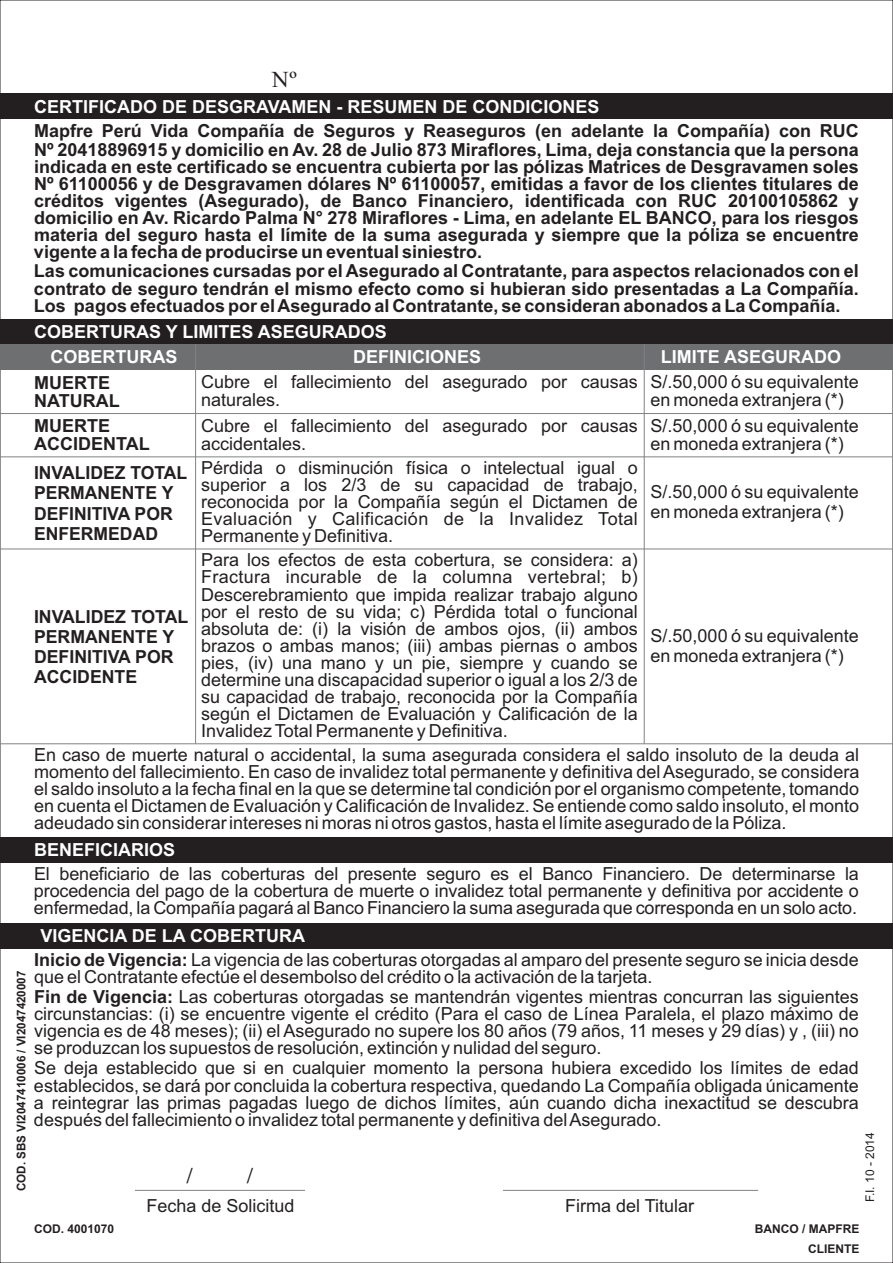
<style>
.page{position:relative;width:893px;height:1263px;background:#fff}
.page>*{position:absolute;margin:0;border:0;box-sizing:border-box;transform-origin:0 0}
.t1{font:22.8px "Times New Roman";color:#231f20}
.t2{font:18px/17.1px "Arial";color:#231f20}
.t3{font:700 18px/17.1px "Arial";color:#231f20}
.t4{font:700 18px/25.5px "Arial";color:#fff}
.t5{font:18px "DIN";color:#231f20}
.t6{font:700 12px/19.5px "Arial";color:#231f20;text-align:right}
.t7{font:12px "Arial";color:#231f20}
.s1{font-weight:700;color:#fff}
.s2{font-weight:700}
</style>
<div class="page">
<div style="left:0;top:94px;width:893px;height:25px;background:#231f20"></div>
<div style="left:0;top:319px;width:893px;height:25px;background:#231f20"></div>
<div style="left:0;top:344px;width:893px;height:26px;background:#6d6f71"></div>
<hr style="left:0;top:413px;width:893px;height:1px;background:#808285">
<hr style="left:0;top:456px;width:893px;height:1px;background:#808285">
<hr style="left:0;top:549px;width:893px;height:1px;background:#808285">
<hr style="left:0;top:743px;width:893px;height:1px;background:#808285">
<hr style="left:195px;top:344px;width:1px;height:400px;background:#808285">
<div style="left:0;top:837px;width:893px;height:26px;background:#231f20"></div>
<div style="left:0;top:923px;width:893px;height:25px;background:#231f20"></div>
<hr style="left:644px;top:344px;width:1px;height:400px;background:#808285">
<hr style="left:135px;top:1190px;width:170px;height:1px;background:#808285">
<hr style="left:503px;top:1190px;width:255px;height:1px;background:#808285">
<p class="t6" style="left:13px;top:1191px;width:222px;rotate:-90deg">COD. SBS VI2047410006 / VI2047420007</p>
<p class="t1" style="left:272px;top:71px;width:27px">Nº</p>
<p class="t4" style="left:34px;top:95px;width:567px">CERTIFICADO DE DESGRAVAMEN - RESUMEN DE CONDICIONES</p>
<p class="t3" style="left:34px;top:122px;width:826px;line-height:19px">Mapfre Perú Vida Compañía de Seguros y Reaseguros (en adelante la Compañía) con RUC<br>Nº 20418896915 y domicilio en Av. 28 de Julio 873 Miraflores, Lima, deja constancia que la persona</p>
<p class="t3" style="left:34px;top:160px;width:826px;text-align:justify">indicada en este certificado se encuentra cubierta por las pólizas Matrices de Desgravamen soles Nº 61100056 y de Desgravamen dólares Nº 61100057, emitidas a favor de los clientes titulares de créditos vigentes (Asegurado), de Banco Financiero, identificada con RUC 20100105862 y domicilio en Av. Ricardo Palma N° 278 Miraflores - Lima, en adelante EL BANCO, para los riesgos materia del seguro hasta el límite de la suma asegurada y siempre que la póliza se encuentre vigente a la fecha de producirse un eventual siniestro.</p>
<p class="t3" style="left:34px;top:264px;width:826px;text-align:justify">Las comunicaciones cursadas por el Asegurado al Contratante, para aspectos relacionados con el contrato de seguro tendrán el mismo efecto como si hubieran sido presentadas a La Compañía.<br>Los pagos efectuados por el Asegurado al Contratante, se consideran abonados a La Compañía.</p>
<p class="t4" style="left:51px;top:321px;width:338px;text-indent:-17px">COBERTURAS Y LIMITES ASEGURADOS<br>COBERTURAS</p>
<p class="t3" style="left:34px;top:375px;width:87px;line-height:18.1px">MUERTE<br>NATURAL</p>
<p class="t2" style="left:201px;top:374px;width:438px;line-height:18.1px">Cubre el fallecimiento del asegurado por causas naturales.</p>
<p class="t4" style="left:353px;top:346px;width:130px">DEFINICIONES</p>
<p class="t3" style="left:34px;top:419px;width:117px;line-height:18.1px">MUERTE<br>ACCIDENTAL</p>
<p class="t2" style="left:201px;top:418px;width:438px;line-height:18.1px">Cubre el fallecimiento del asegurado por causas accidentales.</p>
<p class="t3" style="left:34px;top:465px;width:155px;line-height:20.1px">INVALIDEZ TOTAL<br>PERMANENTE Y<br>DEFINITIVA POR<br>ENFERMEDAD</p>
<p class="t2" style="left:201px;top:461px;width:438px;text-align:justify">Pérdida o disminución física o intelectual igual o superior a los 2/3 de su capacidad de trabajo, reconocida por la Compañía según el Dictamen de Evaluación y Calificación de la Invalidez Total Permanente y Definitiva.</p>
<p class="t2" style="left:201px;top:553px;width:438px;text-align:justify">Para los efectos de esta cobertura, se considera: a)<br>Fractura incurable de la columna vertebral; b)<br>Descerebramiento que impida realizar trabajo alguno por el resto de su vida; c) Pérdida total o funcional absoluta de: (i) la visión de ambos ojos, (ii) ambos brazos o ambas manos; (iii) ambas piernas o ambos pies, (iv) una mano y un pie, siempre y cuando se determine una discapacidad superior o igual a los 2/3 de su capacidad de trabajo, reconocida por la Compañía según el Dictamen de Evaluación y Calificación de la Invalidez Total Permanente y Definitiva.</p>
<p class="t3" style="left:34px;top:608px;width:156px;line-height:20.1px">INVALIDEZ TOTAL<br>PERMANENTE Y<br>DEFINITIVA POR<br>ACCIDENTE</p>
<p class="t4" style="left:661px;top:346px;width:182px">LIMITE ASEGURADO</p>
<p class="t2" style="left:651px;top:375px;width:210px;line-height:17.7px">S/.50,000 ó su equivalente en moneda extranjera (*)</p>
<p class="t2" style="left:651px;top:418px;width:210px;line-height:17.7px">S/.50,000 ó su equivalente en moneda extranjera (*)</p>
<p class="t2" style="left:651px;top:483px;width:210px;line-height:20.1px">S/.50,000 ó su equivalente en moneda extranjera (*)</p>
<p class="t2" style="left:651px;top:627px;width:210px;line-height:20.1px">S/.50,000 ó su equivalente en moneda extranjera (*)</p>
<p class="t2" style="left:34px;top:748px;width:827px;text-align:justify">En caso de muerte natural o accidental, la suma asegurada considera el saldo insoluto de la deuda al momento del fallecimiento. En caso de invalidez total permanente y definitiva del Asegurado, se considera el saldo insoluto a la fecha final en la que se determine tal condición por el organismo competente, tomando en cuenta el Dictamen de Evaluación y Calificación de Invalidez. Se entiende como saldo insoluto, el monto adeudado sin considerar intereses ni moras ni otros gastos, hasta el límite asegurado de la Póliza.</p>
<p class="t4" style="left:34px;top:839px;width:143px">BENEFICIARIOS</p>
<p class="t2" style="left:34px;top:867px;width:826px;text-align:justify">El beneficiario de las coberturas del presente seguro es el Banco Financiero. De determinarse la procedencia del pago de la cobertura de muerte o invalidez total permanente y definitiva por accidente o enfermedad, la Compañía pagará al Banco Financiero la suma asegurada que corresponda en un solo acto.</p>
<p class="t2" style="left:34px;top:926px;width:826px;line-height:23.7px;text-indent:6px"><span class="s1">VIGENCIA DE LA COBERTURA<br></span><span class="s2">Inicio de Vigencia:</span> La vigencia de las coberturas otorgadas al amparo del presente seguro se inicia desde</p>
<p class="t2" style="left:34px;top:968px;width:826px;line-height:20.1px">que el Contratante efectúe el desembolso del crédito o la activación de la tarjeta.<br><span class="s2">Fin de Vigencia:</span> Las coberturas otorgadas se mantendrán vigentes mientras concurran las siguientes</p>
<p class="t2" style="left:34px;top:1007px;width:826px;text-align:justify">circunstancias: (i) se encuentre vigente el crédito (Para el caso de Línea Paralela, el plazo máximo de vigencia es de 48 meses); (ii) el Asegurado no supere los 80 años (79 años, 11 meses y 29 días) y , (iii) no se produzcan los supuestos de resolución, extinción y nulidad del seguro.</p>
<p class="t2" style="left:34px;top:1061px;width:826px;text-align:justify">Se deja establecido que si en cualquier momento la persona hubiera excedido los límites de edad establecidos, se dará por concluida la cobertura respectiva, quedando La Compañía obligada únicamente a reintegrar las primas pagadas luego de dichos límites, aún cuando dicha inexactitud se descubra después del fallecimiento o invalidez total permanente y definitiva del Asegurado.</p>
<p class="t5" style="left:187px;top:1169px;width:8px">/</p>
<p class="t5" style="left:247px;top:1169px;width:8px">/</p>
<p class="t2" style="left:147px;top:1198px;width:150px">Fecha de Solicitud</p>
<p class="t2" style="left:565px;top:1199px;width:131px">Firma del Titular</p>
<p class="t7" style="left:865px;top:1202px;width:72px;rotate:-90deg">F.I. 10 - 2014</p>
<p class="t6" style="left:34px;top:1220px;width:82px">COD. 4001070</p>
<p class="t6" style="left:755px;top:1220px;width:106px">BANCO / MAPFRE<br>CLIENTE</p>
</div>
